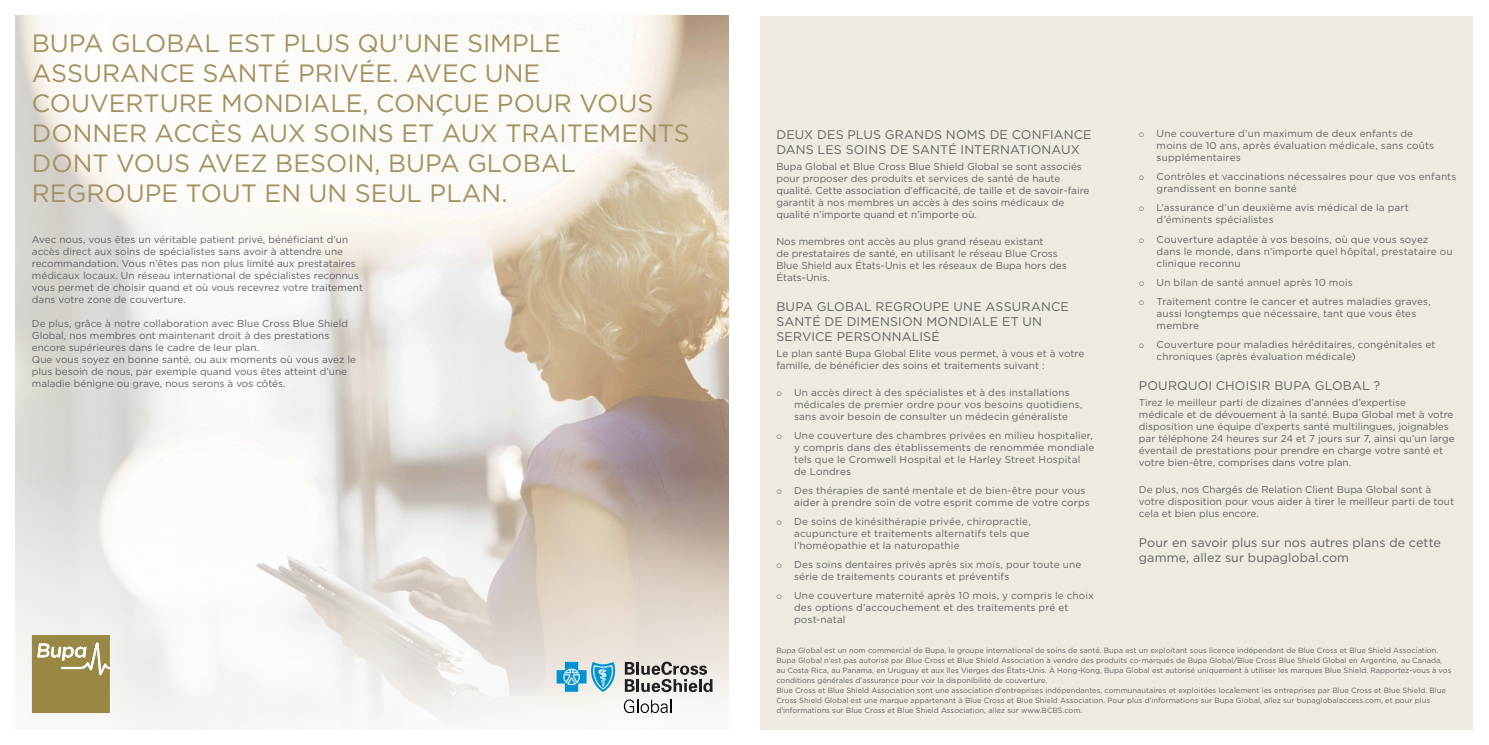
<style>
.page{position:relative;width:1489px;height:745px;background:#fff}
.page>*{position:absolute;margin:0;border:0;box-sizing:border-box;transform-origin:0 0}
.t1{font:25px/30px "Gotham";color:#a39161}
.t2{font:12.5px/15px "Gotham";letter-spacing:.01em;color:#636466}
.t3{font:10px/12px "Gotham";color:#636466}
.t4{font:10px "Gotham";letter-spacing:.02em;color:#636466}
.t5{font:7.5px/10px "Gotham";color:#636466}
</style>
<div class="page">
<img style="left:506px;top:16px;width:222px;height:455px">
<div style="left:760px;top:16px;width:712px;height:712px;background:#eeeae1"></div>
<svg style="left:506px;top:471px;width:223px;height:246px;background:#d6cabf"></svg>
<svg style="left:15px;top:15px;width:491px;height:715px;fill:#f6f6f4"></svg>
<svg style="left:32px;top:634px;width:78px;height:78px;background:#a39558"></svg>
<svg style="left:624px;top:699px;width:47px;height:13px"></svg>
<svg style="left:624px;top:661px;width:88px;height:30px;background:#a4a09d"></svg>
<svg style="left:556px;top:661px;width:59px;height:30px;background:#77c0dc"></svg>
<h1 class="t1" style="left:32px;top:28px;width:659px">BUPA GLOBAL EST PLUS QU’UNE SIMPLE ASSURANCE SANTÉ PRIVÉE. AVEC UNE COUVERTURE MONDIALE, CONÇUE POUR VOUS DONNER ACCÈS AUX SOINS ET AUX TRAITEMENTS DONT VOUS AVEZ BESOIN, BUPA GLOBAL REGROUPE TOUT EN UN SEUL PLAN.</h1>
<p class="t3" style="left:32px;top:233px;width:333px">Avec nous, vous êtes un véritable patient privé, bénéficiant d’un accès direct aux soins de spécialistes sans avoir à attendre une recommandation. Vous n’êtes pas non plus limité aux prestataires médicaux locaux. Un réseau international de spécialistes reconnus vous permet de choisir quand et où vous recevrez votre traitement dans votre zone de couverture.</p>
<p class="t3" style="left:32px;top:317px;width:326px">De plus, grâce à notre collaboration avec Blue Cross Blue Shield Global, nos membres ont maintenant droit à des prestations encore supérieures dans le cadre de leur plan.<br>Que vous soyez en bonne santé, ou aux moments où vous avez le plus besoin de nous, par exemple quand vous êtes atteint d’une maladie bénigne ou grave, nous serons à vos côtés.</p>
<p class="t2" style="left:776px;top:127px;width:317px">DEUX DES PLUS GRANDS NOMS DE CONFIANCE<br>DANS LES SOINS DE SANTÉ INTERNATIONAUX</p>
<p class="t3" style="left:776px;top:160px;width:314px">Bupa Global et Blue Cross Blue Shield Global se sont associés pour proposer des produits et services de santé de haute qualité. Cette association d’efficacité, de taille et de savoir-faire garantit à nos membres un accès à des soins médicaux de qualité n’importe quand et n’importe où.</p>
<p class="t3" style="left:776px;top:235px;width:292px">Nos membres ont accès au plus grand réseau existant<br>de prestataires de santé, en utilisant le réseau Blue Cross Blue Shield aux États-Unis et les réseaux de Bupa hors des États-Unis.</p>
<p class="t2" style="left:776px;top:298px;width:294px">BUPA GLOBAL REGROUPE UNE ASSURANCE<br>SANTÉ DE DIMENSION MONDIALE ET UN<br>SERVICE PERSONNALISÉ</p>
<p class="t3" style="left:776px;top:346px;width:309px">Le plan santé Bupa Global Elite vous permet, à vous et à votre famille, de bénéficier des soins et traitements suivant :</p>
<p class="t3" style="left:794px;top:385px;width:290px;text-indent:-18px">○ Un accès direct à des spécialistes et à des installations médicales de premier ordre pour vos besoins quotidiens, sans avoir besoin de consulter un médecin généraliste</p>
<p class="t3" style="left:794px;top:428px;width:302px;text-indent:-18px">○ Une couverture des chambres privées en milieu hospitalier, y compris dans des établissements de renommée mondiale tels que le Cromwell Hospital et le Harley Street Hospital de Londres</p>
<p class="t3" style="left:794px;top:483px;width:297px;text-indent:-18px">○ Des thérapies de santé mentale et de bien-être pour vous aider à prendre soin de votre esprit comme de votre corps</p>
<p class="t3" style="left:794px;top:515px;width:238px;text-indent:-18px">○ De soins de kinésithérapie privée, chiropractie, acupuncture et traitements alternatifs tels que l’homéopathie et la naturopathie</p>
<p class="t3" style="left:794px;top:558px;width:289px;text-indent:-18px">○ Des soins dentaires privés après six mois, pour toute une série de traitements courants et préventifs</p>
<p class="t3" style="left:794px;top:589px;width:301px;text-indent:-18px">○ Une couverture maternité après 10 mois, y compris le choix des options d’accouchement et des traitements pré et post-natal</p>
<p class="t3" style="left:1156px;top:127px;width:279px;text-indent:-18px">○ Une couverture d’un maximum de deux enfants de moins de 10 ans, après évaluation médicale, sans coûts supplémentaires</p>
<p class="t3" style="left:1156px;top:170px;width:301px;text-indent:-18px">○ Contrôles et vaccinations nécessaires pour que vos enfants grandissent en bonne santé</p>
<p class="t3" style="left:1156px;top:201px;width:254px;text-indent:-18px">○ L’assurance d’un deuxième avis médical de la part d’éminents spécialistes</p>
<p class="t3" style="left:1156px;top:232px;width:297px;text-indent:-18px">○ Couverture adaptée à vos besoins, où que vous soyez dans le monde, dans n’importe quel hôpital, prestataire ou clinique reconnu</p>
<p class="t4" style="left:1138px;top:275px;width:215px">○ Un bilan de santé annuel après 10 mois</p>
<p class="t3" style="left:1156px;top:295px;width:276px;text-indent:-18px">○ Traitement contre le cancer et autres maladies graves, aussi longtemps que nécessaire, tant que vous êtes membre</p>
<p class="t3" style="left:1156px;top:338px;width:280px;text-indent:-18px">○ Couverture pour maladies héréditaires, congénitales et chroniques (après évaluation médicale)</p>
<p class="t2" style="left:1138px;top:377px;width:243px">POURQUOI CHOISIR BUPA GLOBAL ?</p>
<p class="t3" style="left:1138px;top:395px;width:317px">Tirez le meilleur parti de dizaines d’années d’expertise<br>médicale et de dévouement à la santé. Bupa Global met à votre disposition une équipe d’experts santé multilingues, joignables par téléphone 24 heures sur 24 et 7 jours sur 7, ainsi qu’un large éventail de prestations pour prendre en charge votre santé et votre bien-être, comprises dans votre plan.</p>
<p class="t3" style="left:1138px;top:482px;width:317px">De plus, nos Chargés de Relation Client Bupa Global sont à votre disposition pour vous aider à tirer le meilleur parti de tout cela et bien plus encore.</p>
<p class="t2" style="left:1138px;top:534px;width:303px">Pour en savoir plus sur nos autres plans de cette gamme, allez sur bupaglobal.com</p>
<p class="t5" style="left:776px;top:644px;width:676px">Bupa Global est un nom commercial de Bupa, le groupe international de soins de santé. Bupa est un exploitant sous licence indépendant de Blue Cross et Blue Shield Association.<br>Bupa Global n’est pas autorisé par Blue Cross et Blue Shield Association à vendre des produits co-marqués de Bupa Global/Blue Cross Blue Shield Global en Argentine, au Canada, au Costa Rica, au Panama, en Uruguay et aux îles Vierges des États-Unis. À Hong-Kong, Bupa Global est autorisé uniquement à utiliser les marques Blue Shield. Rapportez-vous à vos conditions générales d'assurance pour voir la disponibilité de couverture.<br>Blue Cross et Blue Shield Association sont une association d’entreprises indépendantes, communautaires et exploitées localement les entreprises par Blue Cross et Blue Shield. Blue Cross Shield Global est une marque appartenant à Blue Cross et Blue Shield Association. Pour plus d’informations sur Bupa Global, allez sur bupaglobalaccess.com, et pour plus d’informations sur Blue Cross et Blue Shield Association, allez sur www.BCBS.com.</p>
</div>
